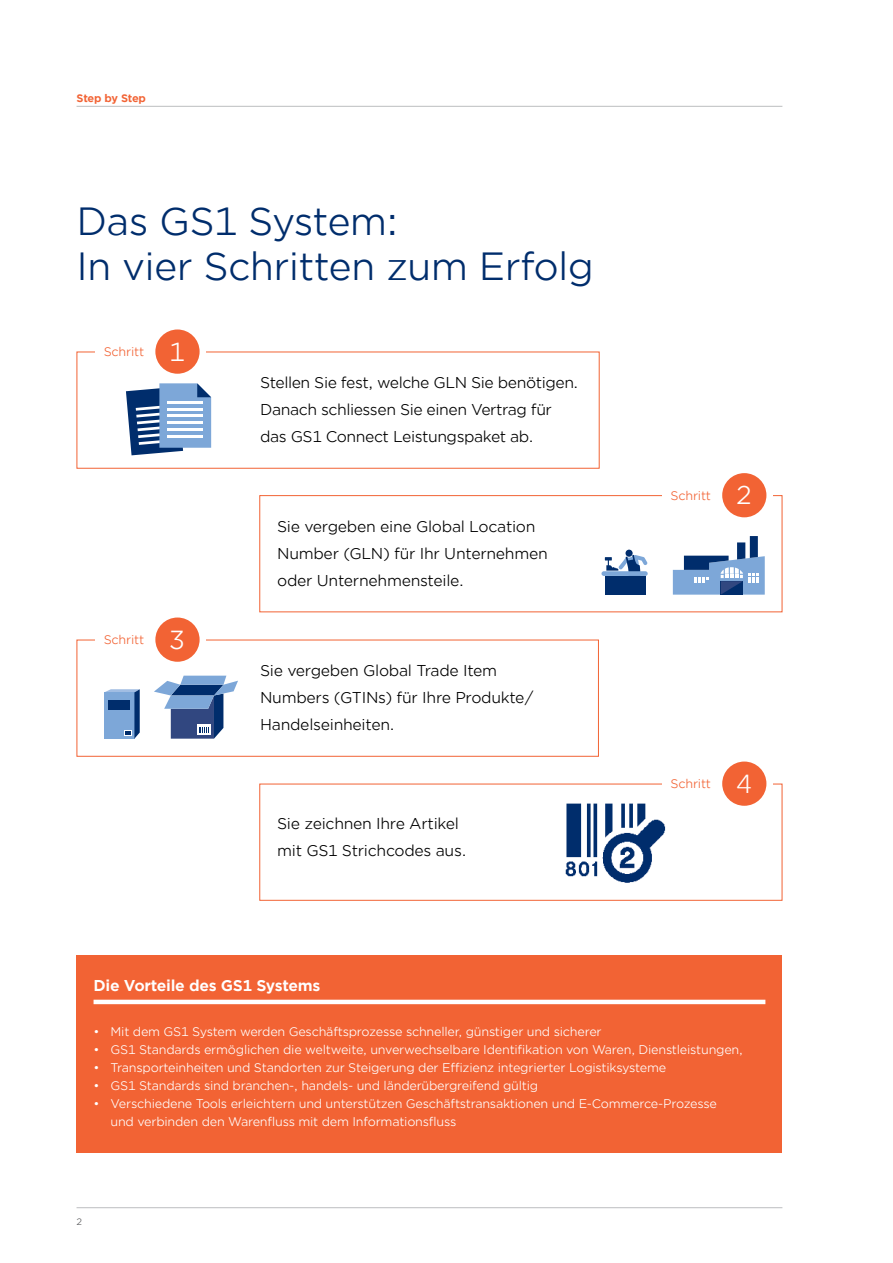
<style>
.page{position:relative;width:893px;height:1263px;background:#fff}
.page>*{position:absolute;margin:0;border:0;box-sizing:border-box;transform-origin:0 0}
.t1{font:37.5px/45px "Gotham Office";letter-spacing:-.02em;color:#002d6c}
.t2{font:24.9px "Gotham Office";color:#fff}
.t3{font:15px/27px "Gotham Office";letter-spacing:-.02em;color:#000}
.t4{font:700 15px "Gotham Office";letter-spacing:-.02em;color:#fff}
.t5{font:12px/18px "Gotham Office";letter-spacing:-.02em;color:#fff}
.t6{font:12px "Gotham Office";letter-spacing:-.02em;color:#f26334}
.t7{font:700 10.5px "Gotham Office";letter-spacing:-.025em;color:#f26334}
.t8{font:9px "Gotham Office";color:#58595b}
</style>
<div class="page">
<hr style="left:77px;top:1207px;width:705px;height:1px;background:#bcbec0">
<div style="left:77px;top:352px;width:523px;height:117px;border:1px solid #f26334"></div>
<div style="left:77px;top:640px;width:522px;height:117px;border:1px solid #f26334"></div>
<div style="left:259px;top:495px;width:523px;height:117px;border:1px solid #f26334"></div>
<div style="left:259px;top:784px;width:523px;height:117px;border:1px solid #f26334"></div>
<div style="left:95px;top:343px;width:111px;height:18px;background:#fff"></div>
<div style="left:95px;top:631px;width:111px;height:18px;background:#fff"></div>
<div style="left:662px;top:486px;width:111px;height:18px;background:#fff"></div>
<div style="left:662px;top:775px;width:111px;height:18px;background:#fff"></div>
<hr style="left:77px;top:106px;width:705px;height:1px;background:#bcbec0">
<div style="left:77px;top:954px;width:705px;height:198px;background:#f26334"></div>
<hr style="left:94px;top:1000px;width:671px;height:4px;background:#fff">
<div style="left:155px;top:329px;width:45px;height:45px;background:#f26334;border-radius:50%"></div>
<div style="left:155px;top:617px;width:45px;height:45px;background:#f26334;border-radius:50%"></div>
<div style="left:722px;top:473px;width:44px;height:44px;background:#f26334;border-radius:50%"></div>
<div style="left:722px;top:761px;width:44px;height:45px;background:#f26334;border-radius:50%"></div>
<svg style="left:154px;top:676px;width:84px;height:63px"></svg>
<svg style="left:104px;top:689px;width:36px;height:50px;background:#628abd"></svg>
<svg style="left:673px;top:536px;width:92px;height:59px"></svg>
<div style="left:625px;top:549px;width:8px;height:8px;background:#002d6c;border-radius:50%"></div>
<div style="left:601px;top:571px;width:47px;height:5px;background:#7da7d8;border-radius:2px"></div>
<svg style="left:605px;top:555px;width:42px;height:40px"></svg>
<svg style="left:126px;top:383px;width:85px;height:72px"></svg>
<hr style="left:168px;top:401px;width:35px;height:3px;background:#fff">
<hr style="left:168px;top:408px;width:35px;height:2px;background:#fff">
<hr style="left:168px;top:415px;width:35px;height:2px;background:#fff">
<hr style="left:168px;top:428px;width:35px;height:3px;background:#fff">
<hr style="left:168px;top:435px;width:35px;height:3px;background:#fff">
<hr style="left:168px;top:421px;width:35px;height:3px;background:#fff">
<img style="left:565px;top:803px;width:100px;height:79px">
<p class="t7" style="left:77px;top:91px;width:71px">Step by Step</p>
<h1 class="t1" style="left:77px;top:197px;width:519px">Das GS1 System:<br>In vier Schritten zum Erfolg</h1>
<p class="t6" style="left:104px;top:344px;width:42px">Schritt</p>
<h2 class="t2" style="left:169px;top:335px;width:17px">1</h2>
<p class="t6" style="left:104px;top:632px;width:42px">Schritt</p>
<h2 class="t2" style="left:169px;top:623px;width:17px">3</h2>
<p class="t3" style="left:260px;top:368px;width:320px">Stellen Sie fest, welche GLN Sie benötigen.<br>Danach schliessen Sie einen Vertrag für das GS1 Connect Leistungspaket ab.</p>
<p class="t3" style="left:277px;top:512px;width:272px">Sie vergeben eine Global Location<br>Number (GLN) für Ihr Unternehmen oder Unternehmensteile.</p>
<p class="t3" style="left:260px;top:656px;width:275px">Sie vergeben Global Trade Item<br>Numbers (GTINs) für Ihre Produkte/<br>Handelseinheiten.</p>
<p class="t3" style="left:277px;top:809px;width:191px">Sie zeichnen Ihre Artikel mit GS1 Strichcodes aus.</p>
<p class="t6" style="left:671px;top:487px;width:42px">Schritt</p>
<h2 class="t2" style="left:736px;top:479px;width:17px">2</h2>
<p class="t6" style="left:671px;top:776px;width:42px">Schritt</p>
<h2 class="t2" style="left:736px;top:767px;width:17px">4</h2>
<p class="t4" style="left:94px;top:975px;width:228px">Die Vorteile des GS1 Systems</p>
<p class="t5" style="left:94px;top:1022px;width:510px">• Mit dem GS1 System werden Geschäftsprozesse schneller, günstiger und sicherer</p>
<p class="t5" style="left:94px;top:1040px;width:651px">• GS1 Standards ermöglichen die weltweite, unverwechselbare Identifikation von Waren, Dienstleistungen,</p>
<p class="t5" style="left:94px;top:1058px;width:574px">• Transporteinheiten und Standorten zur Steigerung der Effizienz integrierter Logistiksysteme</p>
<p class="t5" style="left:94px;top:1076px;width:446px">• GS1 Standards sind branchen-, handels- und länderübergreifend gültig</p>
<p class="t5" style="left:111px;top:1094px;width:608px;text-indent:-17px">• Verschiedene Tools erleichtern und unterstützen Geschäftstransaktionen und E-Commerce-Prozesse und verbinden den Warenfluss mit dem Informationsfluss</p>
<p class="t8" style="left:77px;top:1215px;width:7px">2</p>
</div>
